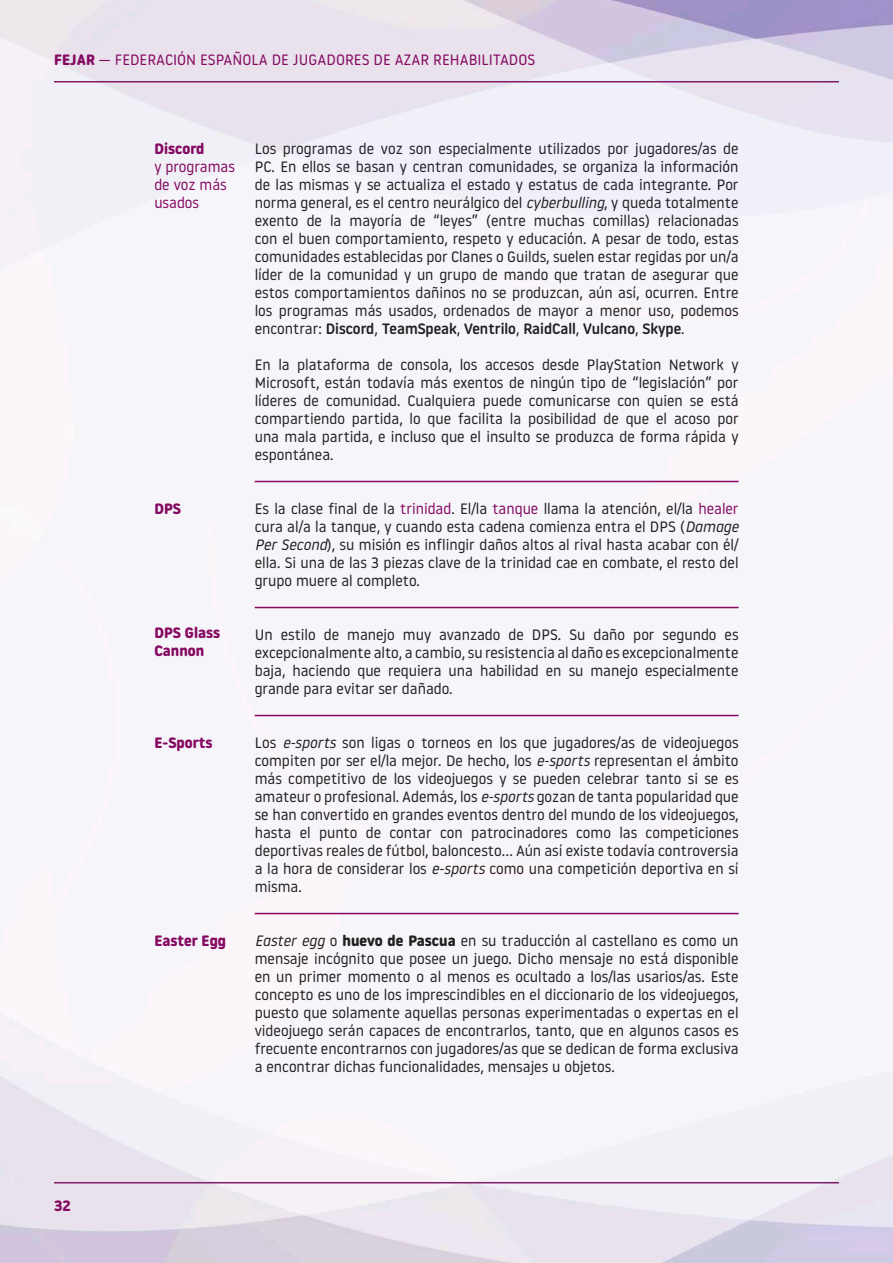
<style>
.page{position:relative;width:893px;height:1263px;background:#fff}
.page>*{position:absolute;margin:0;border:0;box-sizing:border-box;transform-origin:0 0}
.t1{font:15px/18px "Noway Round";color:#231f20;text-align:justify}
.t2{font:15px/18px "Noway Round";color:#850961}
.t3{font:700 15px/18px "Noway Round";color:#850961}
.s1{font-weight:700}
.s2{font-style:italic}
.s3{font-weight:500}
.s4{color:#850961}
</style>
<div class="page">
<hr style="left:54px;top:81px;width:785px;height:1px;background:#7f1d68">
<hr style="left:54px;top:1182px;width:785px;height:1px;background:#7f1d68">
<hr style="left:255px;top:481px;width:484px;height:1px;background:#850961">
<hr style="left:255px;top:607px;width:484px;height:1px;background:#850961">
<hr style="left:255px;top:715px;width:484px;height:1px;background:#850961">
<hr style="left:255px;top:913px;width:484px;height:1px;background:#850961">
<p class="t2" style="left:54px;top:50px;width:483px"><span class="s1">FEJAR</span> — FEDERACIÓN ESPAÑOLA DE JUGADORES DE AZAR REHABILITADOS</p>
<p class="t3" style="left:154px;top:140px;width:52px">Discord</p>
<p class="t2" style="left:154px;top:157px;width:82px">y programas de voz más usados</p>
<p class="t1" style="left:255px;top:139px;width:485px">Los programas de voz son especialmente utilizados por jugadores/as de PC. En ellos se basan y centran comunidades, se organiza la información de las mismas y se actualiza el estado y estatus de cada integrante. Por norma general, es el centro neurálgico del <span class="s2">cyberbulling</span>, y queda totalmente exento de la mayoría de “leyes” (entre muchas comillas) relacionadas con el buen comportamiento, respeto y educación. A pesar de todo, estas comunidades establecidas por Clanes o Guilds, suelen estar regidas por un/a líder de la comunidad y un grupo de mando que tratan de asegurar que estos comportamientos dañinos no se produzcan, aún así, ocurren. Entre los programas más usados, ordenados de mayor a menor uso, podemos encontrar: <span class="s3">Discord</span>, <span class="s3">TeamSpeak</span>, <span class="s3">Ventrilo</span>, <span class="s3">RaidCall</span>, <span class="s3">Vulcano</span>, <span class="s3">Skype</span>.</p>
<p class="t1" style="left:255px;top:355px;width:485px">En la plataforma de consola, los accesos desde PlayStation Network y Microsoft, están todavía más exentos de ningún tipo de “legislación” por líderes de comunidad. Cualquiera puede comunicarse con quien se está compartiendo partida, lo que facilita la posibilidad de que el acoso por una mala partida, e incluso que el insulto se produzca de forma rápida y espontánea.</p>
<p class="t3" style="left:154px;top:500px;width:28px">DPS</p>
<p class="t1" style="left:255px;top:499px;width:485px">Es la clase final de la <span class="s4">trinidad</span>. El/la <span class="s4">tanque</span> llama la atención, el/la <span class="s4">healer </span>cura al/a la tanque, y cuando esta cadena comienza entra el DPS (<span class="s2">Damage Per Second</span>), su misión es inflingir daños altos al rival hasta acabar con él/ ella. Si una de las 3 piezas clave de la trinidad cae en combate, el resto del grupo muere al completo.</p>
<p class="t1" style="left:255px;top:625px;width:485px">Un estilo de manejo muy avanzado de DPS. Su daño por segundo es excepcionalmente alto, a cambio, su resistencia al daño es excepcionalmente baja, haciendo que requiera una habilidad en su manejo especialmente grande para evitar ser dañado.</p>
<p class="t3" style="left:154px;top:624px;width:67px">DPS Glass<br>Cannon</p>
<p class="t3" style="left:154px;top:734px;width:59px">E-Sports</p>
<p class="t1" style="left:255px;top:733px;width:485px">Los <span class="s2">e-sports</span> son ligas o torneos en los que jugadores/as de videojuegos compiten por ser el/la mejor. De hecho, los <span class="s2">e-sports</span> representan el ámbito más competitivo de los videojuegos y se pueden celebrar tanto si se es amateur o profesional. Además, los <span class="s2">e-sports</span> gozan de tanta popularidad que se han convertido en grandes eventos dentro del mundo de los videojuegos, hasta el punto de contar con patrocinadores como las competiciones deportivas reales de fútbol, baloncesto… Aún así existe todavía controversia a la hora de considerar los <span class="s2">e-sports</span> como una competición deportiva en sí misma.</p>
<p class="t3" style="left:54px;top:1197px;width:18px">32</p>
<p class="t3" style="left:154px;top:932px;width:73px">Easter Egg</p>
<p class="t1" style="left:255px;top:931px;width:485px"><span class="s2">Easter egg</span> o <span class="s1">huevo de Pascua</span> en su traducción al castellano es como un mensaje incógnito que posee un juego. Dicho mensaje no está disponible en un primer momento o al menos es ocultado a los/las usarios/as. Este concepto es uno de los imprescindibles en el diccionario de los videojuegos, puesto que solamente aquellas personas experimentadas o expertas en el videojuego serán capaces de encontrarlos, tanto, que en algunos casos es frecuente encontrarnos con jugadores/as que se dedican de forma exclusiva a encontrar dichas funcionalidades, mensajes u objetos.</p>
</div>
